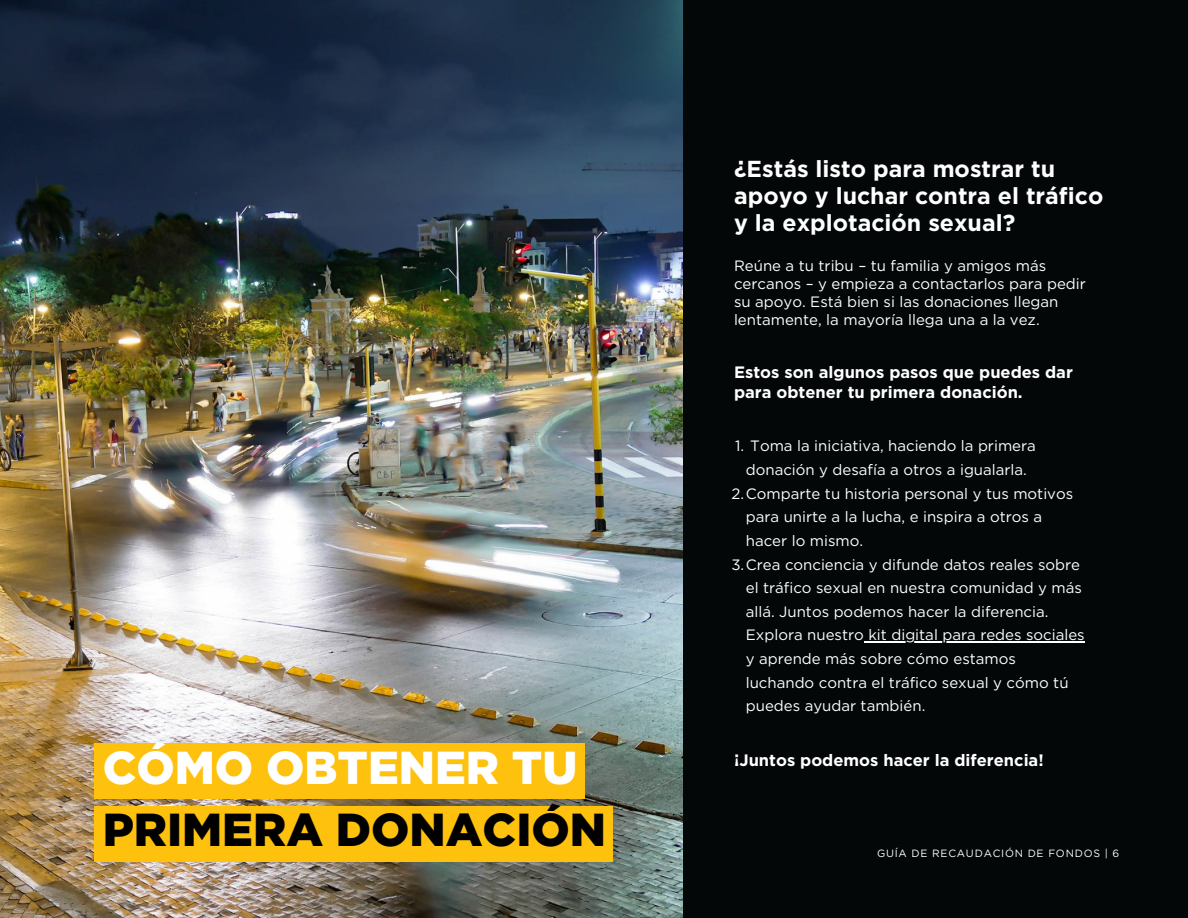
<style>
.page{position:relative;width:1188px;height:918px;background:#fff}
.page>*{position:absolute;margin:0;border:0;box-sizing:border-box;transform-origin:0 0}
.t1{font:900 46.2px "Gotham";color:#000}
.t2{font:900 46.2px "Gotham";color:#fff}
.t3{font:700 23.1px/27.2px "Gotham";color:#fff}
.t4{font:700 16.5px/20.2px "Gotham";color:#fff}
.t5{font:15px/23.7px "Gotham";color:#fff}
.t6{font:10.5px "Gotham";letter-spacing:.07em;color:#fff}
</style>
<div class="page">
<img style="left:0;top:0;width:683px;height:918px">
<div style="left:683px;top:0;width:505px;height:918px;background:#030707"></div>
<div style="left:94px;top:743px;width:490px;height:55px;background:#fec10d"></div>
<div style="left:94px;top:806px;width:519px;height:55px;background:#fec10d"></div>
<hr style="left:864px;top:642px;width:221px;height:1px;background:#fff">
<p class="t2" style="left:103px;top:747px;width:476px">CÓMO OBTENER TU</p>
<p class="t1" style="left:103px;top:809px;width:505px">PRIMERA DONACIÓN</p>
<p class="t3" style="left:734px;top:157px;width:371px">¿Estás listo para mostrar tu apoyo y luchar contra el tráfico y la explotación sexual?</p>
<p class="t5" style="left:734px;top:257px;width:353px;line-height:18px">Reúne a tu tribu – tu familia y amigos más cercanos – y empieza a contactarlos para pedir su apoyo. Está bien si las donaciones llegan lentamente, la mayoría llega una a la vez.</p>
<p class="t4" style="left:734px;top:363px;width:340px">Estos son algunos pasos que puedes dar para obtener tu primera donación.</p>
<p class="t5" style="left:735px;top:435px;width:302px;text-align:center">1. Toma la iniciativa, haciendo la primera donación y desafía a otros a igualarla.</p>
<p class="t5" style="left:746px;top:482px;width:329px;text-indent:-14px">2.Comparte tu historia personal y tus motivos para unirte a la lucha, e inspira a otros a hacer lo mismo.</p>
<p class="t5" style="left:746px;top:553px;width:340px;text-indent:-14px">3.Crea conciencia y difunde datos reales sobre el tráfico sexual en nuestra comunidad y más allá. Juntos podemos hacer la diferencia.<br>Explora nuestro kit digital para redes sociales y aprende más sobre cómo estamos luchando contra el tráfico sexual y cómo tú puedes ayudar también.</p>
<p class="t4" style="left:734px;top:751px;width:311px">¡Juntos podemos hacer la diferencia!</p>
<p class="t6" style="left:877px;top:849px;width:244px">GUÍA DE RECAUDACIÓN DE FONDOS | 6</p>
</div>
